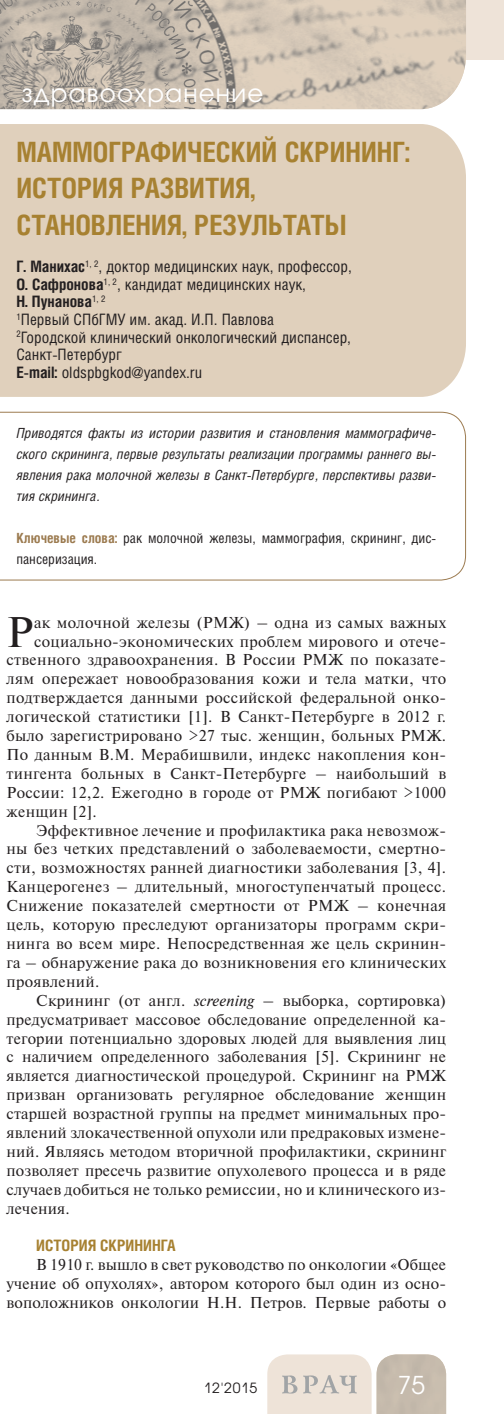
<style>
.page{position:relative;width:504px;height:1414px;background:#fff}
.page>*{position:absolute;margin:0;border:0;box-sizing:border-box;transform-origin:0 0}
.t1{font:42.7px "Newton C";color:#231f20}
.t2{font:700 28px/36.8px "Helios Cond";color:#a78131}
.t3{font:24.5px "Avant Garde Gothic C";letter-spacing:.05em;color:#fff}
.t4{font:15.75px/18.9px "Newton C";letter-spacing:.02em;color:#231f20;text-align:justify}
.t5{font:15.75px/17.5px "Helios Cond";color:#231f20}
.t6{font:700 15.75px "Helios Cond";color:#a78131}
.t7{font:italic 14px/21px "Helios Cond";color:#231f20;text-align:justify}
.t8{font:14px/21px "Helios Cond";color:#231f20}
.t9{font:14px "Avant Garde Gothic C";letter-spacing:.05em;color:#231f20}
.s1{font-weight:700}
.s2{font-weight:700;color:#9c7b50}
.s3{font-style:italic}
</style>
<div class="page">
<svg style="left:267px;top:1354px;width:179px;height:60px;background:#dcd2c7"></svg>
<div style="left:0;top:0;width:503px;height:60px;background:#eee3d8"></div>
<svg style="left:0;top:0;width:420px;height:109px;background:#c3b8aa"></svg>
<img style="left:420px;top:0;width:45px;height:109px">
<div style="left:0;top:124px;width:465px;height:273px;background:#e0d0bc"></div>
<svg style="left:0;top:411px;width:466px;height:170px"></svg>
<h3 class="t3" style="left:21px;top:81px;width:243px">здравоохранение</h3>
<h2 class="t2" style="left:16px;top:136px;width:395px">МАММОГРАФИЧЕСКИЙ СКРИНИНГ:<br>ИСТОРИЯ РАЗВИТИЯ,<br>СТАНОВЛЕНИЯ, РЕЗУЛЬТАТЫ</h2>
<p class="t5" style="left:16px;top:260px;width:336px"><span class="s1">Г. Манихас</span><sup>1,</sup> <sup>2</sup>, доктор медицинских наук, профессор, <span class="s1">О. Сафронова</span><sup>1,</sup> <sup>2</sup>, кандидат медицинских наук,<br><span class="s1">Н. Пунанова</span><sup>1,</sup> <sup>2<br>1</sup>Первый СПбГМУ им. акад. И.П. Павлова<br><sup>2</sup>Городской клинический онкологический диспансер, Санкт-Петербург<br><span class="s1">E-mail:</span> oldspbgkod@yandex.ru</p>
<p class="t7" style="left:16px;top:424px;width:421px">Приводятся факты из истории развития и становления маммографиче&shy;ского скрининга, первые результаты реализации программы раннего вы&shy;явления рака молочной железы в Санкт-Петербурге, перспективы разви&shy;тия скрининга.</p>
<p class="t8" style="left:16px;top:529px;width:421px"><span class="s2">Ключевые слова:</span> рак молочной железы, маммография, скрининг, дис&shy;пансеризация.</p>
<h1 class="t1" style="left:7px;top:616px;width:28px">Р</h1>
<p class="t4" style="left:34px;top:614px;width:413px">ак молочной железы (РМЖ) – одна из самых важных</p>
<p class="t4" style="left:34px;top:633px;width:413px">социально-экономических проблем мирового и отече-</p>
<p class="t4" style="left:7px;top:652px;width:441px">ственного здравоохранения. В России РМЖ по показате-</p>
<p class="t4" style="left:7px;top:671px;width:441px">лям опережает новообразования кожи и тела матки, что</p>
<p class="t4" style="left:7px;top:690px;width:441px">подтверждается данными российской федеральной онко-</p>
<p class="t4" style="left:7px;top:709px;width:441px">логической статистики [1]. В Санкт-Петербурге в 2012 г.</p>
<p class="t4" style="left:7px;top:728px;width:441px">было зарегистрировано &gt;27 тыс. женщин, больных РМЖ.</p>
<p class="t4" style="left:7px;top:747px;width:441px">По данным В.М. Мерабишвили, индекс накопления кон-</p>
<p class="t4" style="left:7px;top:766px;width:441px">тингента больных в Санкт-Петербурге – наибольший в</p>
<p class="t4" style="left:7px;top:784px;width:441px">России: 12,2. Ежегодно в городе от РМЖ погибают &gt;1000</p>
<p class="t4" style="left:7px;top:803px;width:92px">женщин [2].</p>
<p class="t4" style="left:36px;top:822px;width:411px">Эффективное лечение и профилактика рака невозмож-</p>
<p class="t4" style="left:7px;top:841px;width:441px">ны без четких представлений о заболеваемости, смертно-</p>
<p class="t4" style="left:7px;top:860px;width:441px">сти, возможностях ранней диагностики заболевания [3, 4].</p>
<p class="t4" style="left:7px;top:879px;width:441px">Канцерогенез – длительный, многоступенчатый процесс.</p>
<p class="t4" style="left:7px;top:898px;width:441px">Снижение показателей смертности от РМЖ – конечная</p>
<p class="t4" style="left:7px;top:917px;width:441px">цель, которую преследуют организаторы программ скри-</p>
<p class="t4" style="left:7px;top:936px;width:441px">нинга во всем мире. Непосредственная же цель скринин-</p>
<p class="t4" style="left:7px;top:955px;width:441px">га – обнаружение рака до возникновения его клинических</p>
<p class="t4" style="left:7px;top:973px;width:94px">проявлений.</p>
<p class="t4" style="left:36px;top:992px;width:411px">Скрининг (от англ. <span class="s3">screening</span> – выборка, сортировка)</p>
<p class="t4" style="left:7px;top:1011px;width:441px">предусматривает массовое обследование определенной ка-</p>
<p class="t4" style="left:7px;top:1030px;width:441px">тегории потенциально здоровых людей для выявления лиц</p>
<p class="t4" style="left:7px;top:1049px;width:441px">с наличием определенного заболевания [5]. Скрининг не</p>
<p class="t4" style="left:7px;top:1068px;width:441px">является диагностической процедурой. Скрининг на РМЖ</p>
<p class="t4" style="left:7px;top:1087px;width:441px">призван организовать регулярное обследование женщин</p>
<p class="t4" style="left:7px;top:1106px;width:441px">старшей возрастной группы на предмет минимальных про-</p>
<p class="t4" style="left:7px;top:1125px;width:441px">явлений злокачественной опухоли или предраковых измене-</p>
<p class="t4" style="left:7px;top:1144px;width:441px">ний. Являясь методом вторичной профилактики, скрининг</p>
<p class="t4" style="left:7px;top:1162px;width:441px">позволяет пресечь развитие опухолевого процесса и в ряде</p>
<p class="t4" style="left:7px;top:1181px;width:441px">случаев добиться не только ремиссии, но и клинического из-</p>
<p class="t4" style="left:7px;top:1200px;width:65px">лечения.</p>
<p class="t6" style="left:36px;top:1239px;width:141px">ИСТОРИЯ СКРИНИНГА</p>
<p class="t4" style="left:7px;top:1257px;width:441px;text-indent:30px">В 1910 г. вышло в свет руководство по онкологии «Общее учение об опухолях», автором которого был один из осно&shy;воположников онкологии Н.Н. Петров. Первые работы о</p>
<p class="t9" style="left:204px;top:1381px;width:55px">12'2015</p>
<h3 class="t3" style="left:397px;top:1373px;width:29px">75</h3>
</div>
